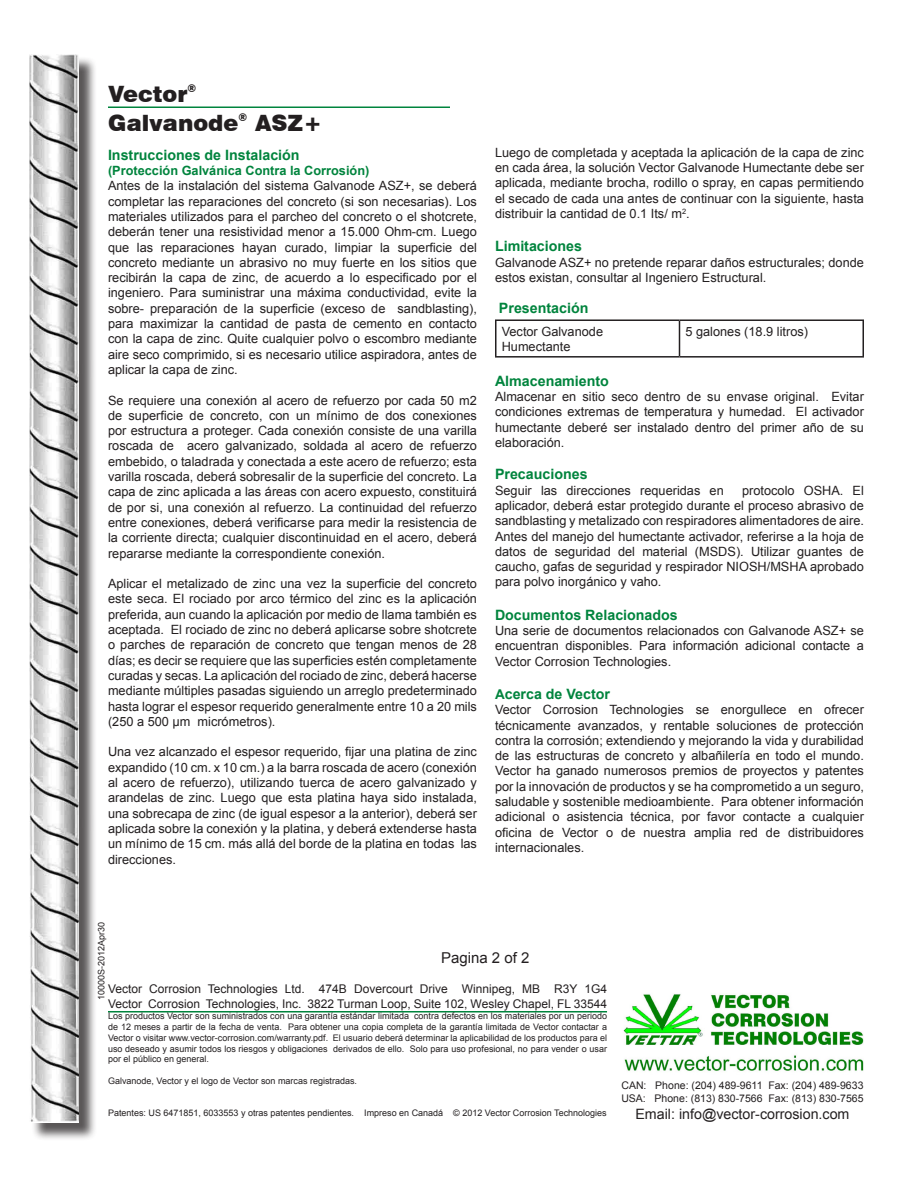
<style>
.page{position:relative;width:918px;height:1188px;background:#fff}
.page>*{position:absolute;margin:0;border:0;box-sizing:border-box;transform-origin:0 0}
.t1{font:900 22.5px "Swiss 721 BT";color:#231f20}
.t2{font:15px "Arial";color:#231f20}
.Paragraph_Style_2{font:700 14.25px "Arial";color:#00843d}
.t3{font:14.25px "Arial";color:#231f20}
.t4{font:12.75px/15.3px "Arial";color:#231f20;text-align:justify}
.t5{font:700 12.75px "Arial";color:#00843d}
.t6{font:12px "Arial";color:#231f20}
.t7{font:10.5px "Arial";color:#231f20}
.t8{font:900 10.5px "Swiss 721 BT";color:#231f20}
.t9{font:9px/10.8px "Arial";color:#231f20;text-align:justify}
.s1{font-size:13.5px}
</style>
<div class="page">
<div style="left:31px;top:56px;width:67px;height:1085px;background:#231f20;opacity:.75"></div>
<img style="left:29px;top:54px;width:50px;height:1068px">
<hr style="left:108px;top:106px;width:342px;height:2px;background:#00843d">
<hr style="left:108px;top:1011px;width:499px;height:1px;background:#00843d">
<hr style="left:495px;top:319px;width:185px;height:2px;background:#231f20">
<hr style="left:495px;top:321px;width:1px;height:35px;background:#231f20">
<hr style="left:680px;top:319px;width:184px;height:2px;background:#231f20">
<hr style="left:679px;top:321px;width:1px;height:35px;background:#231f20">
<hr style="left:862px;top:321px;width:2px;height:35px;background:#231f20">
<hr style="left:495px;top:356px;width:185px;height:2px;background:#231f20">
<hr style="left:680px;top:356px;width:184px;height:2px;background:#231f20">
<img style="left:623px;top:993px;width:241px;height:78px">
<p class="t1" style="left:108px;top:81px;width:81px">Vector</p>
<p class="t8" style="left:188px;top:82px;width:10px">®</p>
<p class="t1" style="left:108px;top:109px;width:132px">Galvanode</p>
<p class="t8" style="left:238px;top:110px;width:10px">®</p>
<p class="t1" style="left:255px;top:109px;width:69px">ASZ+</p>
<p class="Paragraph_Style_2" style="left:108px;top:145px;width:193px">Instrucciones de Instalación</p>
<p class="t5" style="left:108px;top:162px;width:263px">(Protección Galvánica Contra la Corrosión)</p>
<p class="t4" style="left:108px;top:178px;width:371px">Antes de la instalación del sistema Galvanode ASZ+, se deberá completar las reparaciones del concreto (si son necesarias). Los materiales utilizados para el parcheo del concreto o el shotcrete, deberán tener una resistividad menor a 15.000 Ohm-cm. Luego que las reparaciones hayan curado, limpiar la superficie del concreto mediante un abrasivo no muy fuerte en los sitios que recibirán la capa de zinc, de acuerdo a lo especificado por el ingeniero. Para suministrar una máxima conductividad, evite la sobre- preparación de la superficie (exceso de sandblasting), para maximizar la cantidad de pasta de cemento en contacto con la capa de zinc. Quite cualquier polvo o escombro mediante aire seco comprimido, si es necesario utilice aspiradora, antes de aplicar la capa de zinc.</p>
<p class="t4" style="left:108px;top:393px;width:371px">Se requiere una conexión al acero de refuerzo por cada 50 m2 de superficie de concreto, con un mínimo de dos conexiones por estructura a proteger. Cada conexión consiste de una varilla roscada de acero galvanizado, soldada al acero de refuerzo embebido, o taladrada y conectada a este acero de refuerzo; esta varilla roscada, deberá sobresalir de la superficie del concreto. La capa de zinc aplicada a las áreas con acero expuesto, constituirá de por si, una conexión al refuerzo. La continuidad del refuerzo entre conexiones, deberá verificarse para medir la resistencia de la corriente directa; cualquier discontinuidad en el acero, deberá repararse mediante la correspondiente conexión.</p>
<p class="t4" style="left:108px;top:576px;width:371px">Aplicar el metalizado de zinc una vez la superficie del concreto este seca. El rociado por arco térmico del zinc es la aplicación preferida, aun cuando la aplicación por medio de llama también es aceptada. El rociado de zinc no deberá aplicarse sobre shotcrete o parches de reparación de concreto que tengan menos de 28 días; es decir se requiere que las superficies estén completamente curadas y secas. La aplicación del rociado de zinc, deberá hacerse mediante múltiples pasadas siguiendo un arreglo predeterminado hasta lograr el espesor requerido generalmente entre 10 a 20 mils (250 a 500 µm micrómetros).</p>
<p class="t4" style="left:108px;top:744px;width:370px">Una vez alcanzado el espesor requerido, fijar una platina de zinc expandido (10 cm. x 10 cm.) a la barra roscada de acero (conexión al acero de refuerzo), utilizando tuerca de acero galvanizado y arandelas de zinc. Luego que esta platina haya sido instalada, una sobrecapa de zinc (de igual espesor a la anterior), deberá ser aplicada sobre la conexión y la platina, y deberá extenderse hasta un mínimo de 15 cm. más allá del borde de la platina en todas las direcciones.</p>
<p class="t4" style="left:495px;top:145px;width:370px">Luego de completada y aceptada la aplicación de la capa de zinc en cada área, la solución Vector Galvanode Humectante debe ser aplicada, mediante brocha, rodillo o spray, en capas permitiendo el secado de cada una antes de continuar con la siguiente, hasta distribuir la cantidad de 0.1 Its/ m<sup>2</sup>.</p>
<p class="Paragraph_Style_2" style="left:495px;top:237px;width:89px">Limitaciones</p>
<p class="t4" style="left:495px;top:255px;width:370px">Galvanode ASZ+ no pretende reparar daños estructurales; donde estos existan, consultar al Ingeniero Estructural.</p>
<p class="Paragraph_Style_2" style="left:499px;top:299px;width:91px">Presentación</p>
<p class="t4" style="left:502px;top:324px;width:103px">Vector Galvanode<br>Humectante</p>
<p class="t4" style="left:686px;top:324px;width:124px">5 galones (18.9 litros)</p>
<p class="Paragraph_Style_2" style="left:495px;top:371px;width:116px">Almacenamiento</p>
<p class="t4" style="left:495px;top:389px;width:370px">Almacenar en sitio seco dentro de su envase original. Evitar condiciones extremas de temperatura y humedad. El activador humectante deberé ser instalado dentro del primer año de su elaboración.</p>
<p class="Paragraph_Style_2" style="left:495px;top:465px;width:94px">Precauciones</p>
<p class="t4" style="left:495px;top:483px;width:230px">Seguir las direcciones requeridas en</p>
<p class="t4" style="left:495px;top:483px;width:370px;text-indent:247px">protocolo OSHA. El aplicador, deberá estar protegido durante el proceso abrasivo de sandblasting y metalizado con respiradores alimentadores de aire.<br>Antes del manejo del humectante activador, referirse a la hoja de datos de seguridad del material (MSDS). Utilizar guantes de caucho, gafas de seguridad y respirador NIOSH/MSHA aprobado para polvo inorgánico y vaho.</p>
<p class="Paragraph_Style_2" style="left:495px;top:605px;width:184px">Documentos Relacionados</p>
<p class="t4" style="left:495px;top:623px;width:370px">Una serie de documentos relacionados con Galvanode ASZ+ se encuentran disponibles. Para información adicional contacte a Vector Corrosion Technologies.</p>
<p class="Paragraph_Style_2" style="left:495px;top:684px;width:117px"><span class="s1">A</span>cerca de Vector</p>
<p class="t4" style="left:495px;top:702px;width:371px">Vector Corrosion Technologies se enorgullece en ofrecer técnicamente avanzados, y rentable soluciones de protección contra la corrosión; extendiendo y mejorando la vida y durabilidad de las estructuras de concreto y albañilería en todo el mundo.<br>Vector ha ganado numerosos premios de proyectos y patentes por la innovación de productos y se ha comprometido a un seguro, saludable y sostenible medioambiente. Para obtener información adicional o asistencia técnica, por favor contacte a cualquier oficina de Vector o de nuestra amplia red de distribuidores internacionales.</p>
<p class="t9" style="left:96px;top:1000px;width:80px;rotate:-90deg">10000S-2012Apr30</p>
<p class="t2" style="left:441px;top:948px;width:90px">Pagina 2 of 2</p>
<p class="t6" style="left:108px;top:981px;width:501px">Vector Corrosion Technologies Ltd. 474B Dovercourt Drive Winnipeg, MB R3Y 1G4</p>
<p class="t6" style="left:108px;top:996px;width:501px">Vector Corrosion Technologies, Inc. 3822 Turman Loop, Suite 102, Wesley Chapel, FL 33544</p>
<p class="t9" style="left:108px;top:1011px;width:501px">Los productos Vector son suministrados con una garantía estándar limitada contra defectos en los materiales por un periodo de 12 meses a partir de la fecha de venta. Para obtener una copia completa de la garantía limitada de Vector contactar a Vector o visitar www.vector-corrosion.com/warranty.pdf. El usuario deberá determinar la aplicabilidad de los productos para el uso deseado y asumir todos los riesgos y obligaciones derivados de ello. Solo para uso profesional, no para vender o usar por el público en general.</p>
<p class="t9" style="left:108px;top:1076px;width:251px">Galvanode, Vector y el logo de Vector son marcas registradas.</p>
<p class="t9" style="left:108px;top:1108px;width:500px">Patentes: US 6471851, 6033553 y otras patentes pendientes. Impreso en Canadá © 2012 Vector Corrosion Technologies</p>
<p class="t7" style="left:621px;top:1079px;width:244px">CAN: Phone: (204) 489-9611 Fax: (204) 489-9633</p>
<p class="t7" style="left:621px;top:1091px;width:244px">USA: Phone: (813) 830-7566 Fax: (813) 830-7565</p>
<p class="t3" style="left:635px;top:1105px;width:216px">Email: info@vector-corrosion.com</p>
</div>
